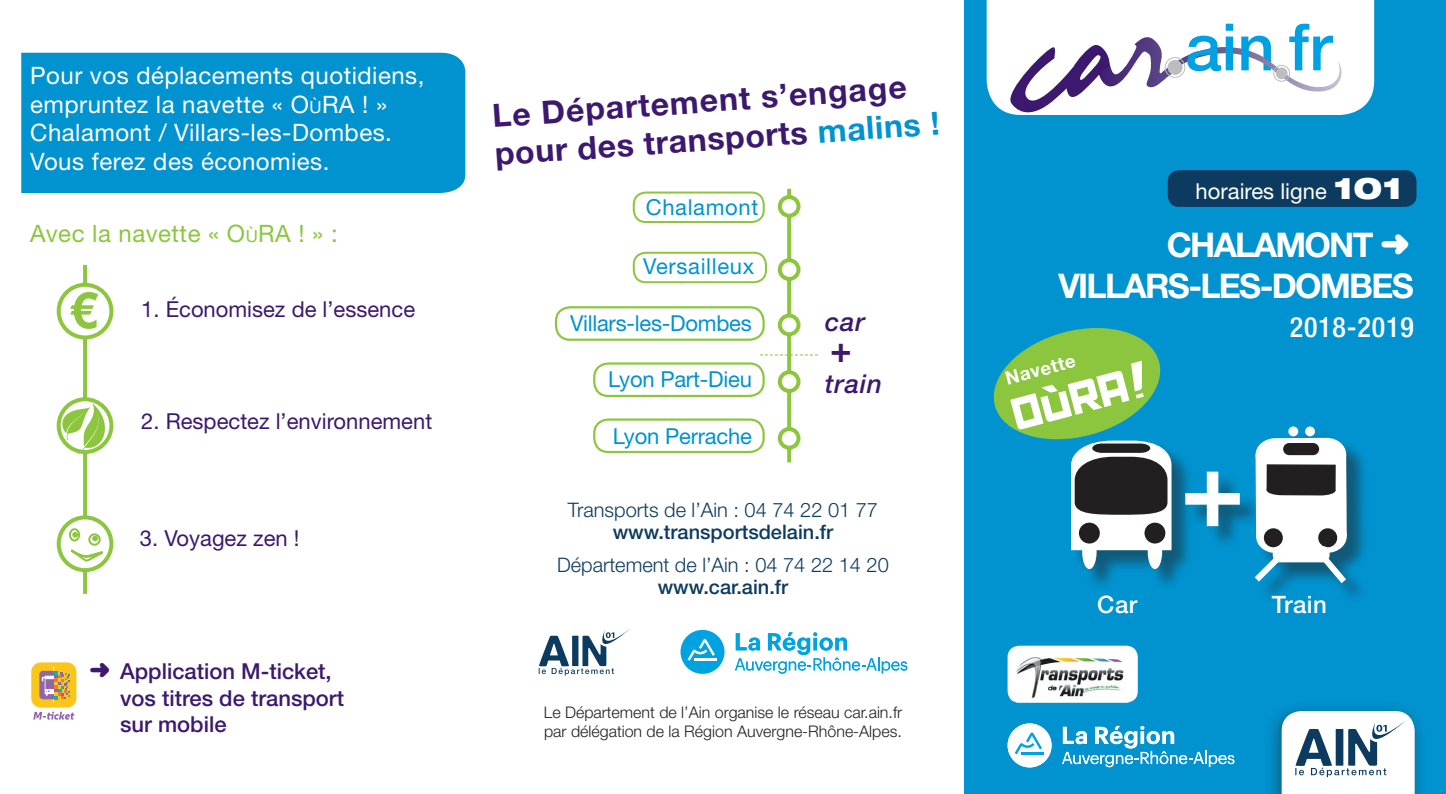
<style>
.page{position:relative;width:1446px;height:794px;background:#fff}
.page>*{position:absolute;margin:0;border:0;box-sizing:border-box;transform-origin:0 0}
.t1{font:500 65.4px "Helvetica Neue LT Pro";color:#00a1e3}
.t2{font:700 50px "Helvetica Neue LT Pro";color:#8bc63e}
.t3{font:italic 700 36px "Helvetica Neue LT Pro";color:#3c196e}
.t4{font:700 34px/40.8px "Helvetica Neue LT Pro";letter-spacing:-.05em;color:#fff;text-align:right}
.t5{font:700 32px/38.4px "Helvetica Neue LT Pro";color:#3c196e}
.t6{font:500 condensed 28px "Helvetica Neue LT Pro";letter-spacing:.03em;color:#fff}
.t7{font:italic 500 26px "Helvetica Neue LT Pro";letter-spacing:.03em;color:#3c196e}
.t8{font:24px/28.8px "Helvetica Neue LT Pro";letter-spacing:.02em;color:#fff}
.t9{font:24px "Helvetica Neue LT Pro";letter-spacing:.02em;color:#8bc63e}
.t10{font:500 24px "Helvetica Neue LT Pro";letter-spacing:.02em;color:#fff}
.t11{font:22px "Helvetica Neue LT Pro";color:#3c196e}
.t12{font:500 22px/26.4px "Helvetica Neue LT Pro";color:#3c196e}
.t13{font:22px "Helvetica Neue LT Pro";letter-spacing:-.01em;color:#0093d0}
.t14{font:22px "Helvetica Neue LT Pro";letter-spacing:.03em;color:#0093d0}
.t15{font:22px "Helvetica Neue LT Pro";color:#fff}
.t16{font:300 20px/22px "Helvetica Neue LT Pro";color:#0d3b5f;text-align:center}
.t17{font:500 20px "Helvetica Neue LT Pro";color:#0d3b5f}
.t18{font:700 18.6px "Helvetica Neue LT Pro";color:#fff}
.t19{font:300 16px/19.2px "Helvetica Neue LT Pro";color:#231f20}
.s1{font-size:16.8px}
.s2{font-style:inherit}
.s3{font-family:"Distro II Bats";font-weight:400;font-size:24px}
.s4{color:#0093d0}
.s5{font-weight:500}
.s6{font-weight:900;font-stretch:expanded;font-size:30px}
.s7{font-family:"Distro II Bats";font-weight:400}
</style>
<div class="page">
<div style="left:964px;top:0;width:482px;height:794px;background:#0093d0"></div>
<svg style="left:986px;top:0;width:388px;height:115px;background:#e9e8f0"></svg>
<div style="left:1072px;top:428px;width:297px;height:176px;background:#231f20;opacity:.5"></div>
<svg style="left:1185px;top:471px;width:55px;height:55px"></svg>
<div style="left:1288px;top:426px;width:10px;height:10px;background:#fff;border-radius:50%"></div>
<div style="left:1305px;top:426px;width:10px;height:10px;background:#fff;border-radius:50%"></div>
<svg style="left:1250px;top:438px;width:100px;height:149px;background:#90aebb"></svg>
<svg style="left:993px;top:328px;width:178px;height:241px"></svg>
<div style="left:21px;top:52px;width:445px;height:141px;background:#0093d0"></div>
<svg style="left:787px;top:189px;width:4px;height:273px"></svg>
<div style="left:780px;top:197px;width:18px;height:19px;background:#fff;border-radius:50%"></div>
<div style="left:778px;top:195px;width:22px;height:23px;border:4px solid #8bc63e;border-radius:50%"></div>
<div style="left:780px;top:260px;width:18px;height:19px;background:#fff;border-radius:50%"></div>
<div style="left:778px;top:258px;width:22px;height:23px;border:4px solid #8bc63e;border-radius:50%"></div>
<div style="left:780px;top:315px;width:18px;height:19px;background:#fff;border-radius:50%"></div>
<div style="left:778px;top:313px;width:22px;height:23px;border:4px solid #8bc63e;border-radius:50%"></div>
<div style="left:780px;top:372px;width:18px;height:19px;background:#fff;border-radius:50%"></div>
<div style="left:778px;top:370px;width:22px;height:23px;border:4px solid #8bc63e;border-radius:50%"></div>
<div style="left:780px;top:429px;width:18px;height:19px;background:#fff;border-radius:50%"></div>
<div style="left:778px;top:427px;width:22px;height:23px;border:4px solid #8bc63e;border-radius:50%"></div>
<svg style="left:760px;top:354px;width:58px;height:1px"></svg>
<div style="left:633px;top:191px;width:132px;height:32px;border:2px solid #8bc63e;border-radius:12px"></div>
<div style="left:633px;top:252px;width:134px;height:31px;border:2px solid #8bc63e;border-radius:12px"></div>
<div style="left:555px;top:306px;width:210px;height:35px;border:2px solid #8bc63e;border-radius:14px"></div>
<div style="left:593px;top:362px;width:172px;height:35px;border:2px solid #8bc63e;border-radius:14px"></div>
<div style="left:593px;top:418px;width:172px;height:35px;border:2px solid #8bc63e;border-radius:14px"></div>
<div style="left:1167px;top:170px;width:249px;height:37px;background:#0d3b5f;border-radius:11px"></div>
<svg style="left:1062px;top:726px;width:172px;height:41px"></svg>
<div style="left:1007px;top:723px;width:44px;height:44px;background:#fff;border-radius:50%"></div>
<hr style="left:1021px;top:752px;width:22px;height:2px;background:#00a3e1">
<svg style="left:1014px;top:732px;width:28px;height:22px"></svg>
<hr style="left:83px;top:265px;width:4px;height:329px;background:#8bc63e">
<div style="left:59px;top:285px;width:52px;height:52px;background:#fff;border-radius:50%"></div>
<div style="left:57px;top:283px;width:56px;height:56px;border:4px solid #8bc63e;border-radius:50%"></div>
<svg style="left:59px;top:399px;width:52px;height:53px"></svg>
<div style="left:57px;top:397px;width:56px;height:57px;border:4px solid #8bc63e;border-radius:50%"></div>
<svg style="left:59px;top:517px;width:52px;height:53px"></svg>
<div style="left:57px;top:515px;width:56px;height:57px;border:4px solid #8bc63e;border-radius:50%"></div>
<svg style="left:69px;top:547px;width:36px;height:14px"></svg>
<div style="left:69px;top:528px;width:11px;height:13px;border:2px solid #8bc63e;border-radius:50%"></div>
<div style="left:88px;top:533px;width:13px;height:13px;border:2px solid #8bc63e;border-radius:50%"></div>
<svg style="left:72px;top:532px;width:6px;height:5px"></svg>
<svg style="left:92px;top:535px;width:6px;height:6px"></svg>
<svg style="left:62px;top:403px;width:43px;height:51px"></svg>
<svg style="left:30px;top:662px;width:47px;height:57px"></svg>
<svg style="left:539px;top:629px;width:91px;height:46px"></svg>
<svg style="left:735px;top:632px;width:172px;height:41px"></svg>
<div style="left:680px;top:630px;width:44px;height:44px;background:#00a3e1;border-radius:50%"></div>
<hr style="left:694px;top:658px;width:22px;height:3px;background:#fff">
<svg style="left:687px;top:639px;width:28px;height:22px"></svg>
<div style="left:1263px;top:699px;width:164px;height:95px;background:#231f20;opacity:.5"></div>
<svg style="left:1281px;top:711px;width:133px;height:83px;background:#d0dae2"></svg>
<div style="left:1007px;top:646px;width:131px;height:56px;background:#fff;border-radius:11px"></div>
<img style="left:1016px;top:657px;width:108px;height:42px">
<p class="t8" style="left:30px;top:60px;width:396px">Pour vos déplacements quotidiens, empruntez la navette « O<span class="s1">ù</span>RA <span class="s2">! »<br></span>Chalamont / Villars-les-Dombes.<br>Vous ferez des économies.</p>
<p class="t9" style="left:30px;top:219px;width:309px">Avec la navette « <span class="s2">O</span><span class="s1">ù</span>RA <span class="s2">! » :</span></p>
<p class="t2" style="left:69px;top:279px;width:29px">€</p>
<p class="t11" style="left:141px;top:296px;width:275px">1. Économisez de l’essence</p>
<p class="t11" style="left:141px;top:408px;width:292px">2. Respectez l’environnement</p>
<p class="t11" style="left:140px;top:525px;width:161px">3. Voyagez zen !</p>
<p class="t12" style="left:120px;top:658px;width:225px;text-indent:-31px"><span class="s3">b</span> Application M-ticket, vos titres de transport sur mobile</p>
<p class="t5" style="left:491px;top:96px;width:447px;rotate:-4deg">Le Département s’engage pour des transports <span class="s4">malins !</span></p>
<p class="t14" style="left:646px;top:193px;width:114px">Chalamont</p>
<p class="t14" style="left:643px;top:253px;width:112px">Versailleux</p>
<p class="t13" style="left:570px;top:310px;width:183px">Villars-les-Dombes</p>
<p class="t13" style="left:608px;top:366px;width:145px">Lyon Part-Dieu</p>
<p class="t13" style="left:613px;top:423px;width:141px">Lyon Perrache</p>
<p class="t7" style="left:825px;top:306px;width:42px">car</p>
<p class="t3" style="left:830px;top:327px;width:23px">+</p>
<p class="t7" style="left:825px;top:368px;width:59px">train</p>
<p class="t16" style="left:568px;top:498px;width:312px">Transports de l’Ain : 04 74 22 01 77</p>
<p class="t17" style="left:613px;top:519px;width:222px">www.transportsdelain.fr</p>
<p class="t16" style="left:557px;top:553px;width:333px">Département de l’Ain : 04 74 22 14 20 <span class="s5">www.car.ain.fr</span></p>
<p class="t19" style="left:544px;top:702px;width:360px">Le Département de l’Ain organise le réseau car.ain.fr par délégation de la Région Auvergne-Rhône-Alpes.</p>
<p class="t1" style="left:1185px;top:8px;width:148px">ain fr</p>
<p class="t15" style="left:1195px;top:178px;width:208px">horaires ligne <span class="s6">101</span></p>
<p class="t4" style="left:1058px;top:224px;width:357px">CHALAMONT <span class="s7">b<br></span>VILLARS-LES-DOMBES</p>
<p class="t18" style="left:1003px;top:367px;width:73px;rotate:-15deg">Navette</p>
<p class="t6" style="left:1289px;top:310px;width:126px">2018-2019</p>
<p class="t10" style="left:1097px;top:590px;width:42px">Car</p>
<p class="t10" style="left:1271px;top:590px;width:57px">Train</p>
</div>
